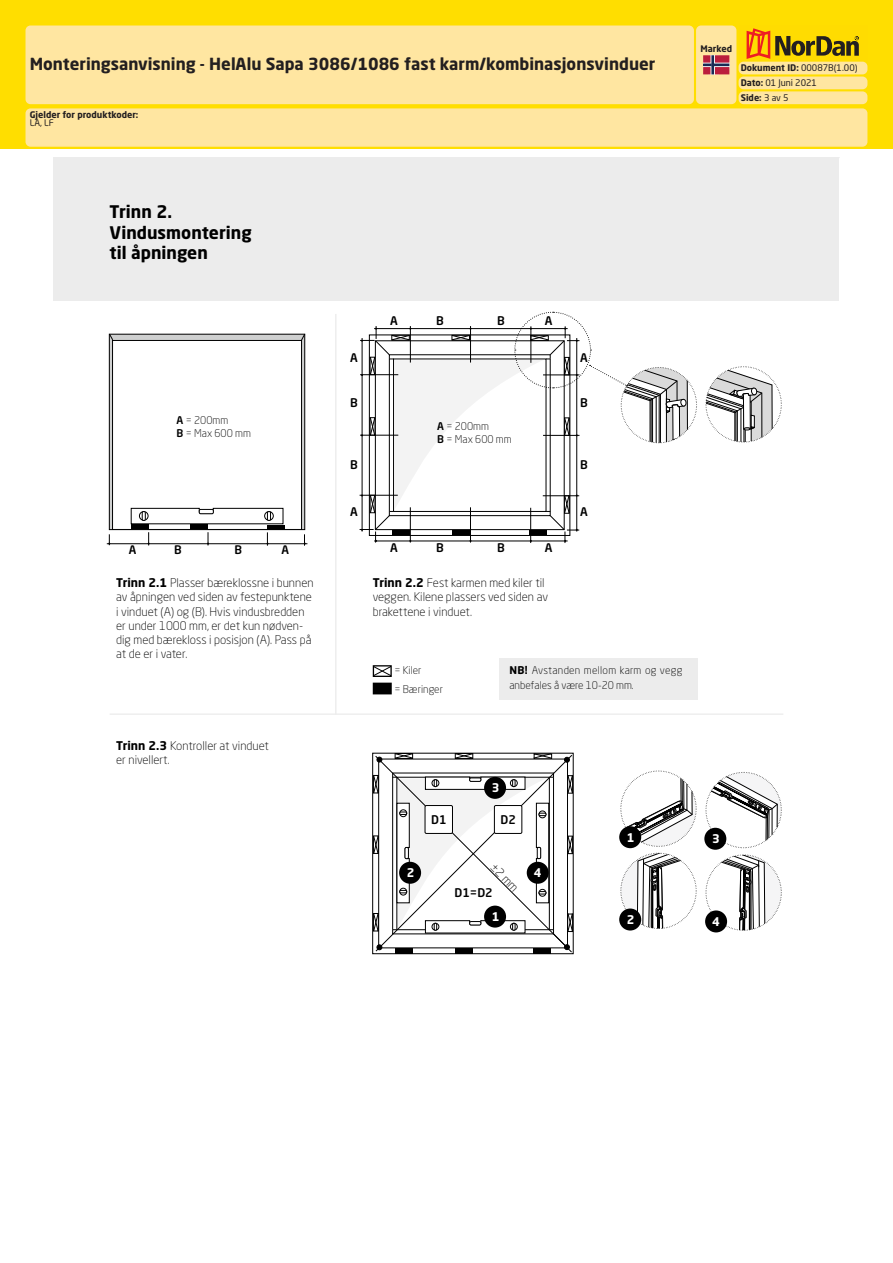
<style>
.page{position:relative;width:893px;height:1263px;background:#fff}
.page>*{position:absolute;margin:0;border:0;box-sizing:border-box;transform-origin:0 0}
.t1{font:300 31.65px "Neo Sans Std";color:#000}
.t2{font:700 17.1px/20.5px "Neo Sans Std";color:#000}
.t3{font:700 16.5px "Neo Sans W1 G";color:#231f20}
.t4{font:300 11.85px/14.2px "Neo Sans Std";color:#000}
.t5{font:500 11.85px "Neo Sans Std";color:#000}
.t6{font:700 11.85px "Neo Sans Std";color:#fff}
.t7{font:500 11.7px "Neo Sans Std";color:#000}
.t8{font:300 10.5px/12.6px "Neo Sans Std";color:#000}
.t9{font:9px "Neo Sans W1 G";color:#231f20}
.t10{font:700 9px "Neo Sans W1 G";color:#231f20}
.s1{font-weight:700}
.s2{font-weight:400}
.s3{font-weight:500}
</style>
<div class="page">
<div style="left:0;top:0;width:893px;height:149px;background:#ffde00"></div>
<div style="left:739px;top:26px;width:128px;height:37px;background:linear-gradient(to right,#ffdc01,#ffdc01)"></div>
<svg style="left:747px;top:28px;width:112px;height:31px"></svg>
<div style="left:739px;top:62px;width:128px;height:12px;background:#ffe6a1;border-radius:4px"></div>
<div style="left:739px;top:62px;width:128px;height:12px;border:2px solid #ffe6a1;border-radius:4px"></div>
<div style="left:739px;top:77px;width:128px;height:12px;background:#ffe6a1;border-radius:4px"></div>
<div style="left:739px;top:77px;width:128px;height:12px;border:2px solid #ffe6a1;border-radius:4px"></div>
<div style="left:739px;top:92px;width:128px;height:11px;background:#ffe6a1;border-radius:4px"></div>
<div style="left:739px;top:91px;width:128px;height:13px;border:2px solid #ffe6a1;border-radius:4px"></div>
<div style="left:26px;top:109px;width:841px;height:37px;background:#ffe6a1;border-radius:4px"></div>
<div style="left:26px;top:108px;width:841px;height:39px;border:2px solid #ffe6a1;border-radius:4px"></div>
<div style="left:697px;top:26px;width:39px;height:77px;background:#ffe6a1;border-radius:4px"></div>
<div style="left:696px;top:26px;width:40px;height:78px;border:2px solid #ffe6a1;border-radius:4px"></div>
<div style="left:26px;top:26px;width:667px;height:77px;background:#ffe6a1;border-radius:4px"></div>
<div style="left:26px;top:26px;width:668px;height:78px;border:2px solid #ffe6a1;border-radius:4px"></div>
<svg style="left:715px;top:55px;width:14px;height:1px"></svg>
<svg style="left:703px;top:56px;width:26px;height:18px"></svg>
<div style="left:500px;top:658px;width:198px;height:42px;background:#ececec"></div>
<div style="left:54px;top:157px;width:785px;height:144px;background:#ececec"></div>
<div style="left:109px;top:334px;width:196px;height:196px;background:#cfd0d0"></div>
<div style="left:109px;top:334px;width:196px;height:196px;border:1px solid #000"></div>
<div style="left:113px;top:340px;width:189px;height:189px;background:#fff"></div>
<div style="left:112px;top:340px;width:190px;height:190px;border:1px solid #000"></div>
<div style="left:131px;top:524px;width:17px;height:5px;background:#000"></div>
<div style="left:191px;top:524px;width:17px;height:5px;background:#000"></div>
<div style="left:267px;top:525px;width:18px;height:5px;background:#000"></div>
<svg style="left:130px;top:507px;width:154px;height:18px"></svg>
<div style="left:142px;top:511px;width:4px;height:10px;border:1px solid #000"></div>
<svg style="left:108px;top:333px;width:6px;height:8px"></svg>
<svg style="left:300px;top:333px;width:6px;height:8px"></svg>
<hr style="left:107px;top:543px;width:200px;height:1px;background:#000">
<svg style="left:108px;top:534px;width:2px;height:11px"></svg>
<svg style="left:148px;top:532px;width:2px;height:13px"></svg>
<svg style="left:207px;top:532px;width:2px;height:13px"></svg>
<svg style="left:267px;top:532px;width:2px;height:14px"></svg>
<svg style="left:304px;top:534px;width:2px;height:12px"></svg>
<svg style="left:373px;top:753px;width:200px;height:200px"></svg>
<svg style="left:706px;top:368px;width:67px;height:74px"></svg>
<div style="left:706px;top:366px;width:75px;height:76px;border:1px dashed #000;border-radius:50%"></div>
<svg style="left:360px;top:312px;width:328px;height:231px"></svg>
<svg style="left:621px;top:778px;width:75px;height:68px"></svg>
<div style="left:619px;top:826px;width:22px;height:22px;background:#000;border-radius:50%"></div>
<div style="left:484px;top:905px;width:22px;height:22px;background:#000;border-radius:50%"></div>
<svg style="left:621px;top:853px;width:73px;height:75px"></svg>
<div style="left:621px;top:853px;width:75px;height:76px;border:1px dashed #000;border-radius:50%"></div>
<div style="left:619px;top:908px;width:22px;height:22px;background:#000;border-radius:50%"></div>
<div style="left:399px;top:862px;width:22px;height:22px;background:#000;border-radius:50%"></div>
<svg style="left:706px;top:772px;width:75px;height:68px"></svg>
<div style="left:704px;top:828px;width:22px;height:22px;background:#000;border-radius:50%"></div>
<div style="left:484px;top:777px;width:22px;height:22px;background:#000;border-radius:50%"></div>
<svg style="left:708px;top:855px;width:73px;height:75px"></svg>
<div style="left:706px;top:855px;width:75px;height:75px;border:1px dashed #000;border-radius:50%"></div>
<div style="left:705px;top:910px;width:22px;height:22px;background:#000;border-radius:50%"></div>
<div style="left:527px;top:862px;width:22px;height:22px;background:#000;border-radius:50%"></div>
<hr style="left:335px;top:314px;width:1px;height:400px;background:#ececec">
<div style="left:373px;top:665px;width:19px;height:12px;border:1px solid #000"></div>
<div style="left:373px;top:683px;width:18px;height:11px;background:#000"></div>
<div style="left:373px;top:683px;width:19px;height:11px;border:1px solid #000"></div>
<svg style="left:373px;top:666px;width:18px;height:10px"></svg>
<hr style="left:110px;top:713px;width:673px;height:2px;background:#ececec">
<p class="t3" style="left:30px;top:53px;width:627px">Monteringsanvisning - HelAlu Sapa 3086/1086 fast karm/kombinasjonsvinduer</p>
<p class="t1" style="left:199px;top:54px;width:148px">Installasjon</p>
<p class="t10" style="left:30px;top:109px;width:110px">Gjelder for produktkoder:</p>
<p class="t9" style="left:30px;top:117px;width:26px">LA, LF</p>
<p class="t10" style="left:700px;top:43px;width:33px">Marked</p>
<p class="t9" style="left:741px;top:62px;width:118px"><span class="s1">Dokument ID:</span> 00087B(1.00)</p>
<p class="t9" style="left:741px;top:77px;width:78px"><span class="s1">Dato:</span> 01 Juni 2021</p>
<p class="t10" style="left:741px;top:92px;width:49px">Side: <span class="s2">3 av 5</span></p>
<p class="t2" style="left:110px;top:201px;width:143px">Trinn 2.<br>Vindusmontering til åpningen</p>
<p class="t5" style="left:350px;top:350px;width:9px">A</p>
<p class="t5" style="left:350px;top:395px;width:9px">B</p>
<p class="t5" style="left:390px;top:313px;width:9px">A</p>
<p class="t5" style="left:436px;top:313px;width:9px">B</p>
<p class="t5" style="left:497px;top:313px;width:9px">B</p>
<p class="t5" style="left:545px;top:313px;width:9px">A</p>
<p class="t8" style="left:177px;top:414px;width:76px"><span class="s3">A</span> = 200mm<br><span class="s3">B</span> = Max 600 mm</p>
<p class="t8" style="left:437px;top:420px;width:76px"><span class="s3">A</span> = 200mm<br><span class="s3">B</span> = Max 600 mm</p>
<p class="t7" style="left:129px;top:542px;width:9px">A</p>
<p class="t7" style="left:174px;top:542px;width:9px">B</p>
<p class="t7" style="left:234px;top:542px;width:9px">B</p>
<p class="t7" style="left:281px;top:542px;width:9px">A</p>
<p class="t5" style="left:350px;top:457px;width:9px">B</p>
<p class="t5" style="left:350px;top:504px;width:9px">A</p>
<p class="t5" style="left:390px;top:540px;width:9px">A</p>
<p class="t5" style="left:436px;top:540px;width:9px">B</p>
<p class="t5" style="left:497px;top:540px;width:9px">B</p>
<p class="t5" style="left:545px;top:540px;width:9px">A</p>
<p class="t4" style="left:116px;top:576px;width:199px"><span class="s1">Trinn 2.1</span> Plasser bæreklossne i bunnen av åpningen ved siden av festepunktene i vinduet (A) og (B). Hvis vindusbredden er under 1000 mm, er det kun nødven&shy;dig med bærekloss i posisjon (A). Pass på at de er i vater.</p>
<p class="t4" style="left:373px;top:576px;width:177px"><span class="s1">Trinn 2.2</span> Fest karmen med kiler til veggen. Kilene plassers ved siden av brakettene i vinduet.</p>
<p class="t5" style="left:580px;top:350px;width:9px">A</p>
<p class="t5" style="left:580px;top:395px;width:9px">B</p>
<p class="t5" style="left:580px;top:457px;width:9px">B</p>
<p class="t5" style="left:580px;top:504px;width:9px">A</p>
<p class="t4" style="left:116px;top:738px;width:154px"><span class="s1">Trinn 2.3</span> Kontroller at vinduet er nivellert.</p>
<p class="t8" style="left:394px;top:661px;width:50px;line-height:18.3px">= Kiler<br>= Bæringer</p>
<p class="t8" style="left:509px;top:663px;width:174px;line-height:14.5px"><span class="s1">NB!</span> Avstanden mellom karm og vegg anbefales å være 10-20 mm.</p>
<p class="t6" style="left:492px;top:780px;width:9px">3</p>
<p class="t6" style="left:407px;top:865px;width:9px">2</p>
<p class="t5" style="left:431px;top:812px;width:17px">D1</p>
<p class="t5" style="left:501px;top:812px;width:17px">D2</p>
<p class="t4" style="left:498px;top:860px;width:36px;rotate:46deg">±2 mm</p>
<p class="t5" style="left:454px;top:885px;width:40px">D1=D2</p>
<p class="t6" style="left:534px;top:865px;width:9px">4</p>
<p class="t6" style="left:627px;top:829px;width:9px">1</p>
<p class="t6" style="left:492px;top:909px;width:9px">1</p>
<p class="t6" style="left:627px;top:912px;width:9px">2</p>
<p class="t6" style="left:712px;top:831px;width:9px">3</p>
<p class="t6" style="left:712px;top:914px;width:9px">4</p>
</div>
